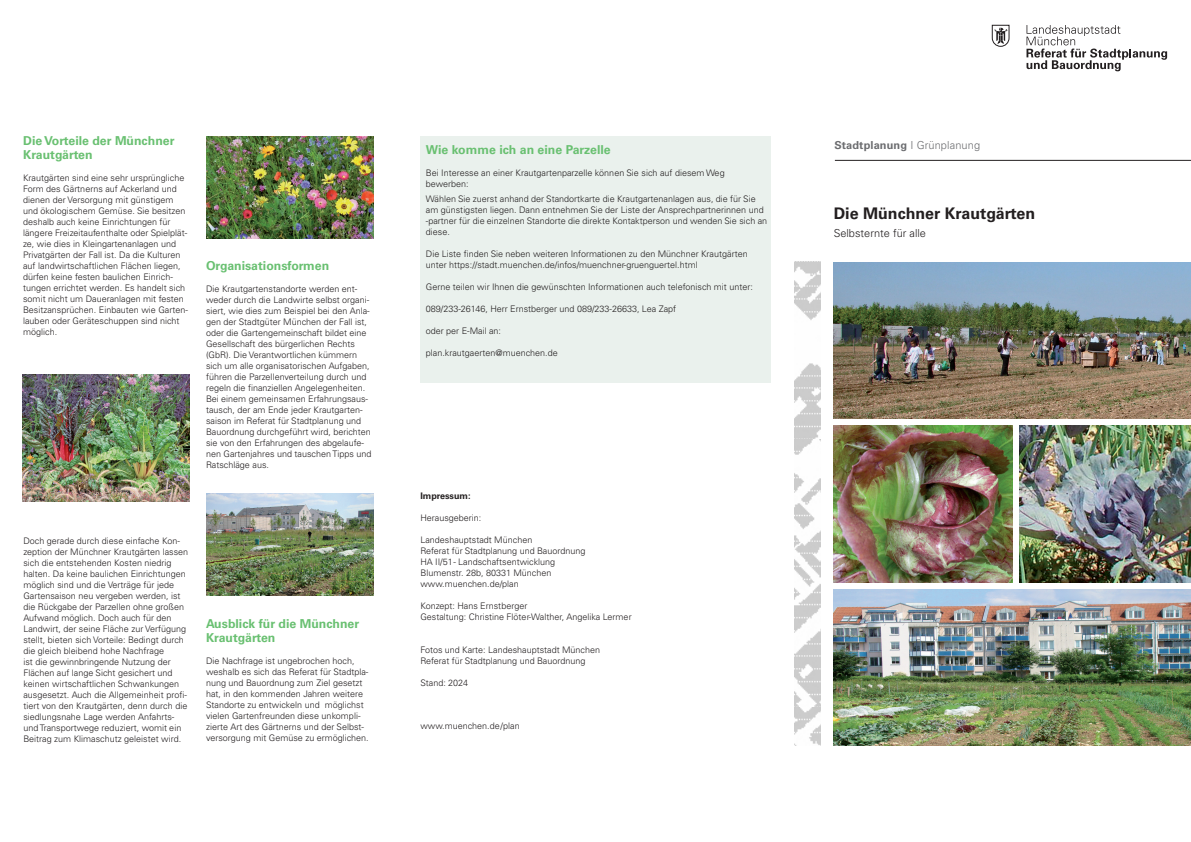
<style>
.page{position:relative;width:1191px;height:842px;background:#fff}
.page>*{position:absolute;margin:0;border:0;box-sizing:border-box;transform-origin:0 0}
.t1{font:700 16px "Univers LT Pro 65";color:#231f20}
.t2{font:700 12.3px/14px "Univers LT Pro 65";color:#69c071}
.t3{font:700 11px "Univers LT Pro 65";letter-spacing:.01em;color:#6c6d70}
.t4{font:300 11px "Univers LT Pro 45";color:#231f20}
.Fließtext{font:300 9px/11px "Univers LT Pro 45";color:#231f20}
.Fließtext-2{font:700 9px "Univers LT Pro 65";color:#231f20}
.s1{font-family:"Univers LT Pro 45";font-weight:300}
</style>
<div class="page">
<img style="left:206px;top:494px;width:167px;height:102px">
<img style="left:23px;top:374px;width:166px;height:127px">
<img style="left:207px;top:136px;width:166px;height:102px">
<div style="left:420px;top:136px;width:350px;height:247px;background:#eaf1ed"></div>
<img style="left:833px;top:589px;width:358px;height:157px">
<img style="left:1019px;top:425px;width:172px;height:158px">
<img style="left:833px;top:425px;width:179px;height:158px">
<img style="left:833px;top:262px;width:358px;height:157px">
<img style="left:794px;top:262px;width:27px;height:483px">
<svg style="left:1026px;top:25px;width:141px;height:46px"></svg>
<svg style="left:991px;top:25px;width:18px;height:22px"></svg>
<hr style="left:835px;top:160px;width:356px;height:1px;background:#231f20">
<p class="t2" style="left:23px;top:134px;width:153px">Die Vorteile der Münchner<br>Krautgärten</p>
<p class="Fließtext" style="left:23px;top:172px;width:166px">Krautgärten sind eine sehr ursprüngliche Form des Gärtnerns auf Ackerland und dienen der Versorgung mit günstigem und ökologischem Gemüse. Sie besitzen deshalb auch keine Einrichtungen für längere Freizeitaufenthalte oder Spielplät&shy;ze, wie dies in Kleingartenanlagen und Privatgärten der Fall ist. Da die Kulturen auf landwirtschaftlichen Flächen liegen, dürfen keine festen baulichen Einrich&shy;tungen errichtet werden. Es handelt sich somit nicht um Daueranlagen mit festen Besitzansprüchen. Einbauten wie Garten&shy;lauben oder Geräteschuppen sind nicht möglich.</p>
<p class="t2" style="left:206px;top:259px;width:125px">Organisationsformen</p>
<p class="Fließtext" style="left:206px;top:284px;width:167px">Die Krautgartenstandorte werden ent&shy;weder durch die Landwirte selbst organi&shy;siert, wie dies zum Beispiel bei den Anla&shy;gen der Stadtgüter München der Fall ist, oder die Gartengemeinschaft bildet eine Gesellschaft des bürgerlichen Rechts (GbR). Die Verantwortlichen kümmern sich um alle organisatorischen Aufgaben, führen die Parzellenverteilung durch und regeln die finanziellen Angelegenheiten.<br>Bei einem gemeinsamen Erfahrungsaus&shy;tausch, der am Ende jeder Krautgarten&shy;saison im Referat für Stadtplanung und Bauordnung durchgeführt wird, berichten sie von den Erfahrungen des abgelaufe&shy;nen Gartenjahres und tauschen Tipps und Ratschläge aus.</p>
<p class="Fließtext" style="left:23px;top:535px;width:166px">Doch gerade durch diese einfache Kon&shy;zeption der Münchner Krautgärten lassen sich die entstehenden Kosten niedrig halten. Da keine baulichen Einrichtungen möglich sind und die Verträge für jede Gartensaison neu vergeben werden, ist die Rückgabe der Parzellen ohne großen Aufwand möglich. Doch auch für den Landwirt, der seine Fläche zur Verfügung stellt, bieten sich Vorteile: Bedingt durch die gleich bleibend hohe Nachfrage<br>ist die gewinnbringende Nutzung der Flächen auf lange Sicht gesichert und keinen wirtschaftlichen Schwankungen ausgesetzt. Auch die Allgemeinheit profi&shy;tiert von den Krautgärten, denn durch die siedlungsnahe Lage werden Anfahrts&shy;und Transportwege reduziert, womit ein Beitrag zum Klimaschutz geleistet wird.</p>
<p class="t2" style="left:206px;top:617px;width:155px">Ausblick für die Münchner<br>Krautgärten</p>
<p class="Fließtext" style="left:206px;top:655px;width:164px">Die Nachfrage ist ungebrochen hoch, weshalb es sich das Referat für Stadtpla&shy;nung und Bauordnung zum Ziel gesetzt hat, in den kommenden Jahren weitere Standorte zu entwickeln und möglichst vielen Gartenfreunden diese unkompli&shy;zierte Art des Gärtnerns und der Selbst&shy;versorgung mit Gemüse zu ermöglichen.</p>
<p class="t2" style="left:426px;top:143px;width:186px">Wie komme ich an eine Parzelle</p>
<p class="Fließtext" style="left:426px;top:167px;width:300px">Bei Interesse an einer Krautgartenparzelle können Sie sich auf diesem Weg</p>
<p class="Fließtext" style="left:426px;top:178px;width:44px">bewerben:</p>
<p class="Fließtext" style="left:426px;top:193px;width:343px">Wählen Sie zuerst anhand der Standortkarte die Krautgartenanlagen aus, die für Sie am günstigsten liegen. Dann entnehmen Sie der Liste der Ansprechpartnerinnen und -partner für die einzelnen Standorte die direkte Kontaktperson und wenden Sie sich an diese.</p>
<p class="Fließtext" style="left:426px;top:248px;width:323px">Die Liste finden Sie neben weiteren Informationen zu den Münchner Krautgärten</p>
<p class="Fließtext" style="left:426px;top:259px;width:273px">unter https://stadt.muenchen.de/infos/muenchner-gruenguertel.html</p>
<p class="Fließtext" style="left:426px;top:281px;width:328px">Gerne teilen wir Ihnen die gewünschten Informationen auch telefonisch mit unter:</p>
<p class="Fließtext" style="left:426px;top:303px;width:252px">089/233-26146, Herr Ernstberger und 089/233-26633, Lea Zapf</p>
<p class="Fließtext" style="left:426px;top:325px;width:77px">oder per E-Mail an:</p>
<p class="Fließtext" style="left:426px;top:347px;width:133px">plan.krautgaerten@muenchen.de</p>
<p class="Fließtext-2" style="left:420px;top:490px;width:52px">Impressum:</p>
<p class="Fließtext" style="left:420px;top:512px;width:63px">Herausgeberin:</p>
<p class="Fließtext" style="left:420px;top:534px;width:113px">Landeshauptstadt München</p>
<p class="Fließtext" style="left:420px;top:545px;width:166px">Referat für Stadtplanung und Bauordnung</p>
<p class="Fließtext" style="left:420px;top:556px;width:136px">HA II/51 - Landschaftsentwicklung</p>
<p class="Fließtext" style="left:420px;top:567px;width:133px">Blumenstr. 28b, 80331 München</p>
<p class="Fließtext" style="left:420px;top:578px;width:100px">www.muenchen.de/plan</p>
<p class="Fließtext" style="left:420px;top:600px;width:108px">Konzept: Hans Ernstberger</p>
<p class="Fließtext" style="left:420px;top:611px;width:213px">Gestaltung: Christine Flöter-Walther, Angelika Lermer</p>
<p class="Fließtext" style="left:420px;top:644px;width:181px">Fotos und Karte: Landeshauptstadt München</p>
<p class="Fließtext" style="left:420px;top:655px;width:166px">Referat für Stadtplanung und Bauordnung</p>
<p class="Fließtext" style="left:420px;top:677px;width:49px">Stand: 2024</p>
<p class="Fließtext" style="left:420px;top:720px;width:101px">www.muenchen.de/plan</p>
<p class="t3" style="left:834px;top:138px;width:147px">Stadtplanung <span class="s1">I Grünplanung</span></p>
<p class="t1" style="left:833px;top:203px;width:203px">Die Münchner Krautgärten</p>
<p class="t4" style="left:833px;top:227px;width:94px">Selbsternte für alle</p>
</div>
